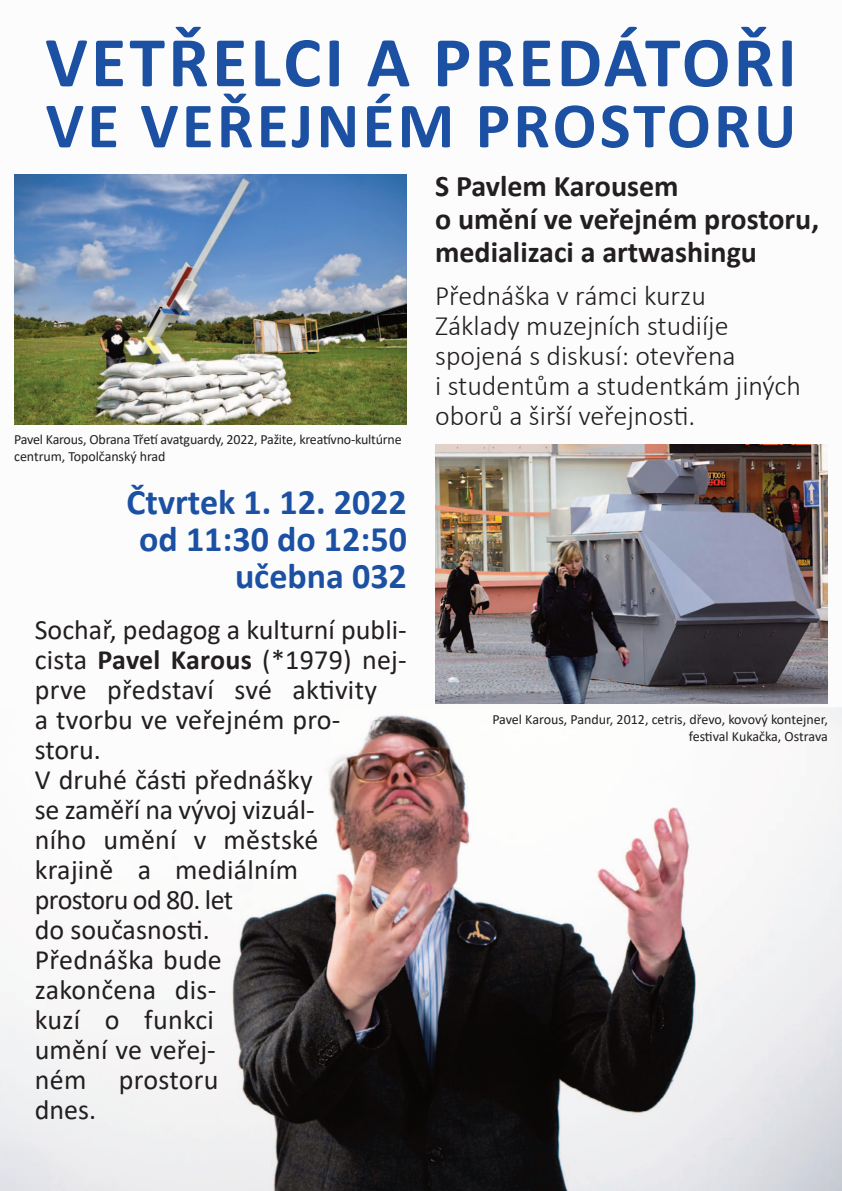
<style>
.page{position:relative;width:842px;height:1191px;background:#fff}
.page>*{position:absolute;margin:0;border:0;box-sizing:border-box;transform-origin:0 0}
.t1{font:700 72px "Calibri";letter-spacing:.045em;color:#1b50a2}
.t2{font:700 65px "Calibri";letter-spacing:.05em;color:#1b50a2}
.t3{font:700 36px/37.2px "Calibri";color:#1b50a2;text-align:right}
.t4{font:700 30px/33px "Calibri";color:#231f20}
.t5{font:28px/30px "Calibri";letter-spacing:.005em;color:#231f20}
.t6{font:300 28px/30px "Calibri";color:#231f20}
.t7{font:14px/16.8px "Calibri";letter-spacing:-.015em;color:#231f20;text-align:right}
.s1{font-weight:700}
</style>
<div class="page">
<img style="left:0;top:424px;width:842px;height:767px">
<img style="left:14px;top:174px;width:393px;height:250px">
<img style="left:435px;top:444px;width:393px;height:259px">
<p class="t1" style="left:45px;top:32px;width:753px">VETŘELCI A PREDÁTOŘI</p>
<p class="t2" style="left:46px;top:98px;width:752px">VE VEŘEJNÉM PROSTORU</p>
<p class="t4" style="left:435px;top:171px;width:385px">S Pavlem Karousem<br>o umění ve veřejném prostoru, medializaci a artwashingu</p>
<p class="t6" style="left:435px;top:282px;width:367px">Přednáška v rámci kurzu<br>Základy muzejních studiíje spojená s diskusí: otevřena<br>i studentům a studentkám jiných oborů a širší veřejnosti.</p>
<p class="t7" style="left:14px;top:432px;width:389px;text-align:left">Pavel Karous, Obrana Třetí avatguardy, 2022, Pažite, kreatívno-kultúrne centrum, Topolčanský hrad</p>
<p class="t3" style="left:127px;top:486px;width:282px">Čtvrtek 1. 12. 2022</p>
<p class="t3" style="left:139px;top:523px;width:269px">od 11:30 do 12:50 učebna 032</p>
<p class="t5" style="left:35px;top:617px;width:373px">Sochař, pedagog a kulturní publi&shy;cista <span class="s1">Pavel Karous</span> (*1979) nej&shy;prve představí své aktivity<br>a tvorbu ve veřejném pro&shy;storu.</p>
<p class="t5" style="left:35px;top:767px;width:285px">V druhé části přednášky se zaměří na vývoj vizuál&shy;ního umění v městské krajině a mediálním prostoru od 80. let<br>do současnosti.</p>
<p class="t5" style="left:35px;top:947px;width:189px">Přednáška bude zakončena dis&shy;kuzí o funkci umění ve veřej&shy;ném prostoru dnes.</p>
<p class="t7" style="left:492px;top:712px;width:337px">Pavel Karous, Pandur, 2012, cetris, dřevo, kovový kontejner, festival Kukačka, Ostrava</p>
</div>
